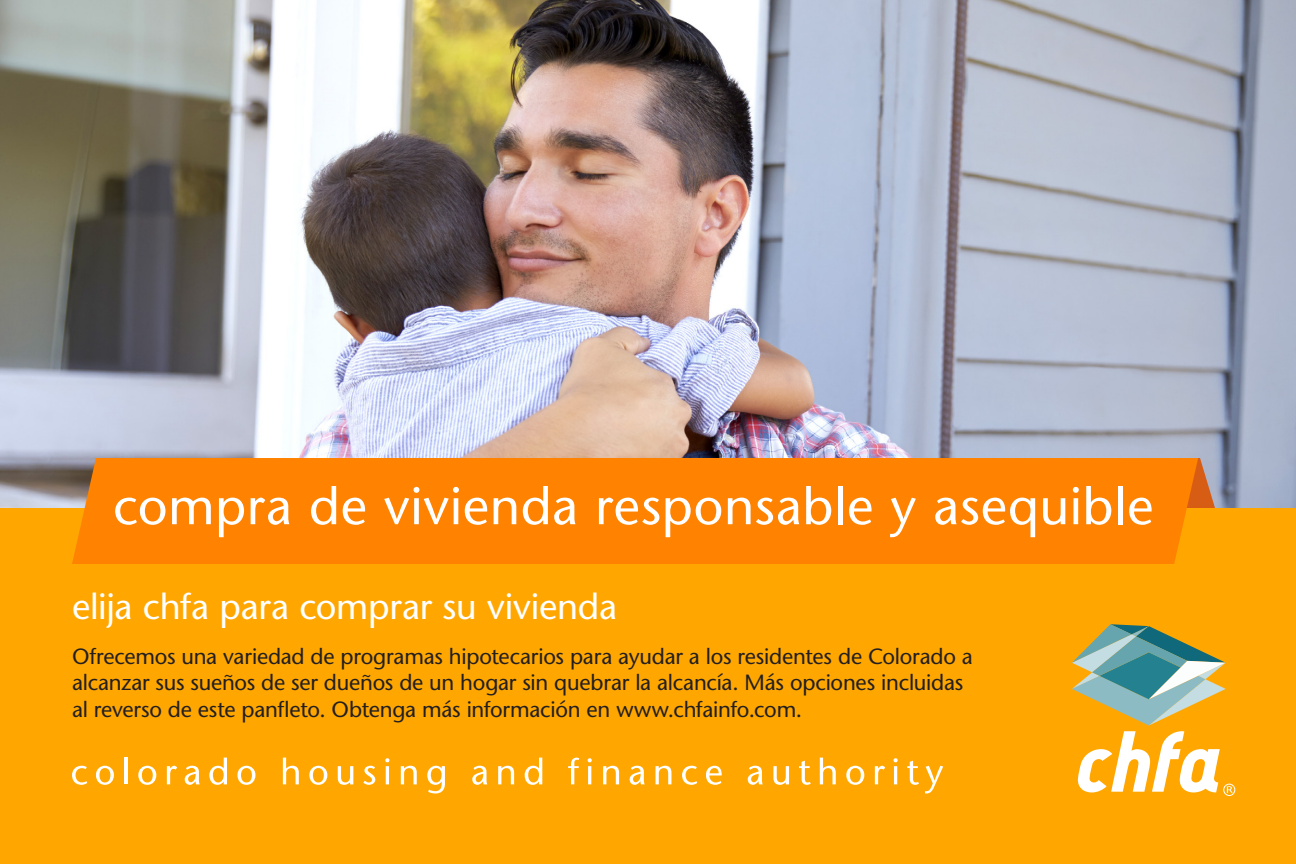
<style>
.page{position:relative;width:1296px;height:864px;background:#fff}
.page>*{position:absolute;margin:0;border:0;box-sizing:border-box;transform-origin:0 0}
.t1{font:500 52px "Stone Sans Std";letter-spacing:.01em;color:#fff}
.section_head_front{font:500 36px "Stone Sans Std";letter-spacing:-.005em;color:#fff}
.t2{font:500 22px/26.4px "Stone Sans Std";letter-spacing:-.01em;color:#231f20}
</style>
<div class="page">
<img style="left:0;top:0;width:1296px;height:508px">
<div style="left:0;top:508px;width:1296px;height:356px;background:#ffa700"></div>
<svg style="left:1072px;top:624px;width:154px;height:101px"></svg>
<svg style="left:1077px;top:731px;width:158px;height:65px"></svg>
<div style="left:72px;top:458px;width:1126px;height:106px;background:#ff8200"></div>
<svg style="left:72px;top:766px;width:15px;height:19px"></svg>
<svg style="left:96px;top:766px;width:18px;height:19px"></svg>
<hr style="left:124px;top:758px;width:4px;height:26px;background:#fff">
<svg style="left:138px;top:766px;width:18px;height:19px"></svg>
<svg style="left:167px;top:766px;width:10px;height:18px"></svg>
<svg style="left:185px;top:766px;width:15px;height:19px"></svg>
<svg style="left:209px;top:758px;width:18px;height:27px"></svg>
<svg style="left:237px;top:766px;width:18px;height:19px"></svg>
<svg style="left:283px;top:758px;width:16px;height:26px"></svg>
<svg style="left:309px;top:766px;width:18px;height:19px"></svg>
<svg style="left:338px;top:766px;width:15px;height:19px"></svg>
<svg style="left:363px;top:766px;width:12px;height:19px"></svg>
<svg style="left:385px;top:758px;width:4px;height:4px"></svg>
<hr style="left:386px;top:766px;width:3px;height:18px;background:#fff">
<svg style="left:401px;top:766px;width:16px;height:18px"></svg>
<svg style="left:427px;top:766px;width:18px;height:28px"></svg>
<svg style="left:472px;top:766px;width:15px;height:19px"></svg>
<svg style="left:498px;top:766px;width:16px;height:18px"></svg>
<svg style="left:525px;top:758px;width:17px;height:27px"></svg>
<svg style="left:568px;top:758px;width:11px;height:26px"></svg>
<svg style="left:588px;top:758px;width:4px;height:4px"></svg>
<hr style="left:588px;top:766px;width:3px;height:18px;background:#fff">
<svg style="left:603px;top:766px;width:16px;height:18px"></svg>
<svg style="left:630px;top:766px;width:15px;height:19px"></svg>
<svg style="left:656px;top:766px;width:15px;height:18px"></svg>
<svg style="left:682px;top:766px;width:15px;height:19px"></svg>
<svg style="left:706px;top:766px;width:16px;height:19px"></svg>
<svg style="left:748px;top:766px;width:15px;height:19px"></svg>
<svg style="left:773px;top:766px;width:16px;height:19px"></svg>
<svg style="left:799px;top:761px;width:12px;height:24px"></svg>
<svg style="left:820px;top:758px;width:16px;height:26px"></svg>
<svg style="left:846px;top:766px;width:18px;height:19px"></svg>
<svg style="left:875px;top:766px;width:10px;height:18px"></svg>
<svg style="left:894px;top:758px;width:4px;height:4px"></svg>
<hr style="left:894px;top:766px;width:3px;height:18px;background:#fff">
<svg style="left:907px;top:761px;width:12px;height:24px"></svg>
<svg style="left:925px;top:766px;width:18px;height:28px"></svg>
<p class="t1" style="left:113px;top:475px;width:1042px">compra de vivienda responsable y asequible</p>
<p class="section_head_front" style="left:72px;top:585px;width:547px">elija chfa para comprar su vivienda</p>
<p class="t2" style="left:72px;top:643px;width:902px">Ofrecemos una variedad de programas hipotecarios para ayudar a los residentes de Colorado a alcanzar sus sueños de ser dueños de un hogar sin quebrar la alcancía. Más opciones incluidas al reverso de este panfleto. Obtenga más información en www.chfainfo.com.</p>
</div>
